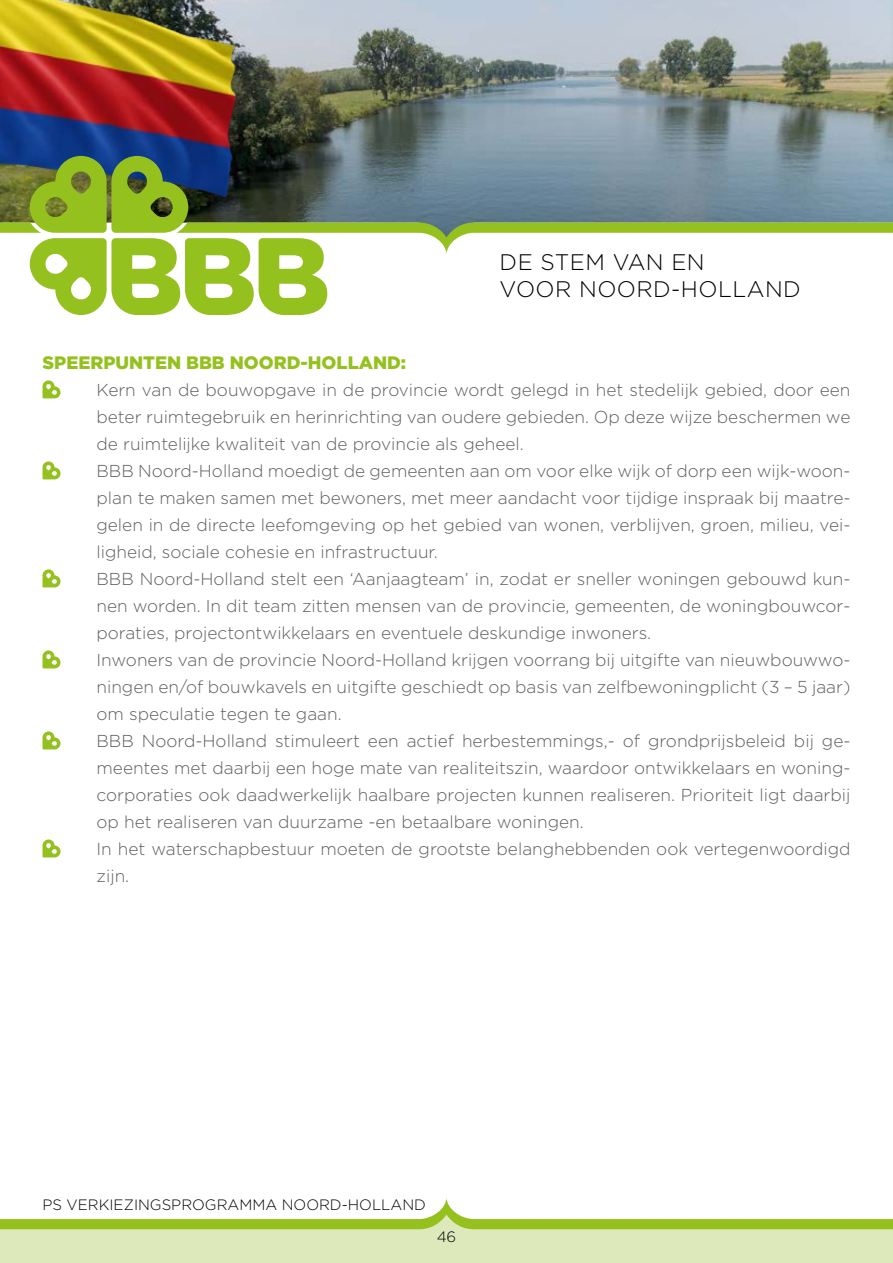
<style>
.page{position:relative;width:893px;height:1263px;background:#fff}
.page>*{position:absolute;margin:0;border:0;box-sizing:border-box;transform-origin:0 0}
.t1{font:300 22.5px/27px "Gotham";letter-spacing:.02em;color:#000}
.t2{font:900 18px "Gotham";color:#95c11f}
.t3{font:300 17.25px/27px "Gotham";color:#5f5e5e}
.t4{font:300 15px "Gotham";color:#000}
</style>
<div class="page">
<div style="left:0;top:1225px;width:893px;height:38px;background:#dee9bb"></div>
<img style="left:259px;top:0;width:629px;height:156px">
<div style="left:888px;top:0;width:5px;height:218px;background:#000;opacity:.25"></div>
<img style="left:892px;top:0;width:1px;height:156px">
<img style="left:0;top:0;width:259px;height:156px">
<svg style="left:0;top:156px;width:893px;height:159px"></svg>
<svg style="left:0;top:1198px;width:893px;height:32px"></svg>
<svg style="left:43px;top:380px;width:18px;height:18px"></svg>
<svg style="left:43px;top:461px;width:18px;height:18px"></svg>
<svg style="left:43px;top:569px;width:18px;height:18px"></svg>
<svg style="left:43px;top:650px;width:18px;height:18px"></svg>
<svg style="left:43px;top:731px;width:18px;height:18px"></svg>
<svg style="left:43px;top:839px;width:18px;height:18px"></svg>
<h1 class="t1" style="left:500px;top:248px;width:303px">DE STEM VAN EN<br>VOOR NOORD-HOLLAND</h1>
<p class="t2" style="left:43px;top:352px;width:365px">SPEERPUNTEN BBB NOORD-HOLLAND:</p>
<p class="t3" style="left:97px;top:376px;width:755px">Kern van de bouwopgave in de provincie wordt gelegd in het stedelijk gebied, door een beter ruimtegebruik en herinrichting van oudere gebieden. Op deze wijze beschermen we de ruimtelijke kwaliteit van de provincie als geheel.<br>BBB Noord-Holland moedigt de gemeenten aan om voor elke wijk of dorp een wijk-woon&shy;plan te maken samen met bewoners, met meer aandacht voor tijdige inspraak bij maatre&shy;gelen in de directe leefomgeving op het gebied van wonen, verblijven, groen, milieu, vei&shy;ligheid, sociale cohesie en infrastructuur.<br>BBB Noord-Holland stelt een ‘Aanjaagteam’ in, zodat er sneller woningen gebouwd kun&shy;nen worden. In dit team zitten mensen van de provincie, gemeenten, de woningbouwcor&shy;poraties, projectontwikkelaars en eventuele deskundige inwoners.<br>Inwoners van de provincie Noord-Holland krijgen voorrang bij uitgifte van nieuwbouwwo&shy;ningen en/of bouwkavels en uitgifte geschiedt op basis van zelfbewoningplicht (3 – 5 jaar) om speculatie tegen te gaan.<br>BBB Noord-Holland stimuleert een actief herbestemmings,- of grondprijsbeleid bij ge&shy;meentes met daarbij een hoge mate van realiteitszin, waardoor ontwikkelaars en woning&shy;corporaties ook daadwerkelijk haalbare projecten kunnen realiseren. Prioriteit ligt daarbij op het realiseren van duurzame -en betaalbare woningen.<br>In het waterschapbestuur moeten de grootste belanghebbenden ook vertegenwoordigd zijn.</p>
<p class="t4" style="left:43px;top:1196px;width:385px">PS VERKIEZINGSPROGRAMMA NOORD-HOLLAND</p>
<p class="t4" style="left:437px;top:1229px;width:21px">46</p>
</div>
